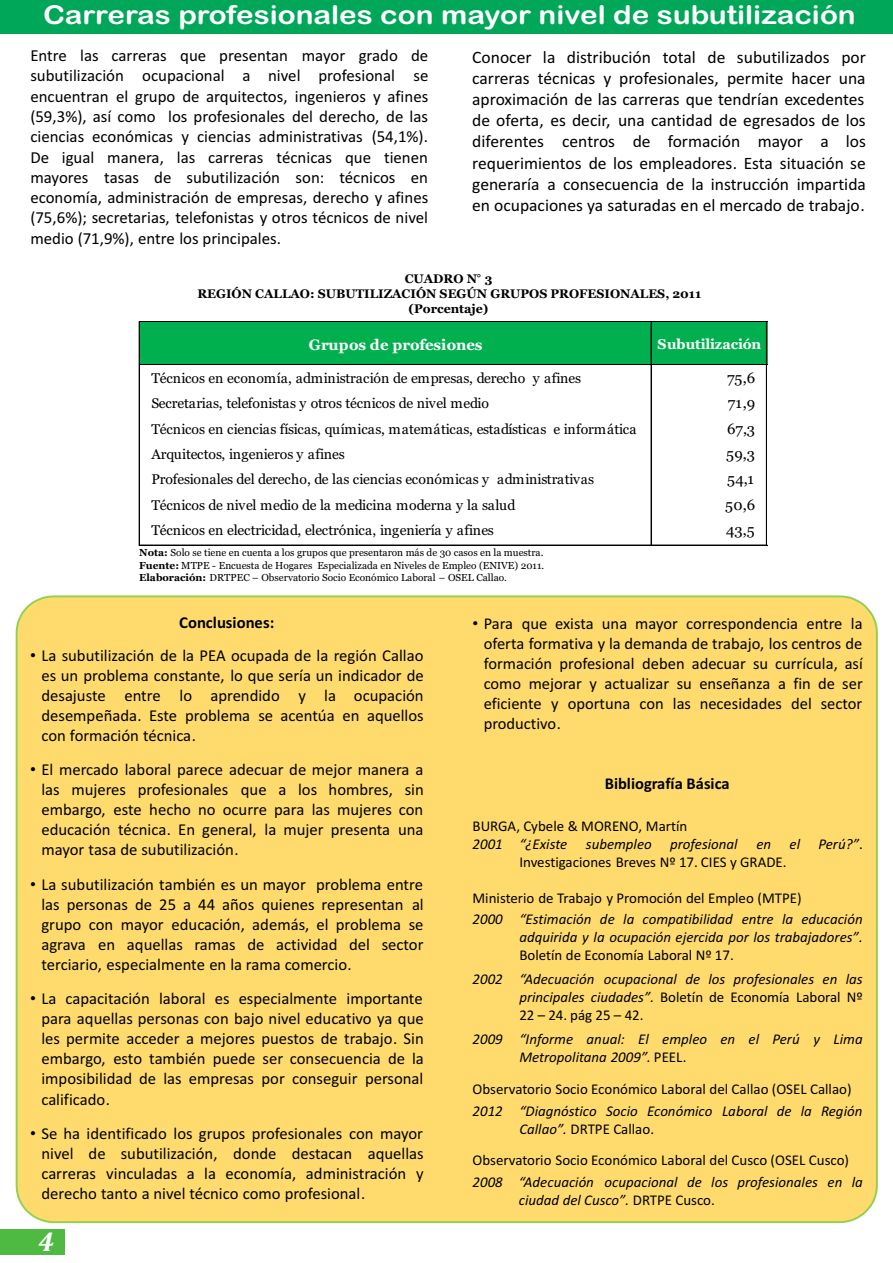
<style>
.page{position:relative;width:893px;height:1263px;background:#fff}
.page>*{position:absolute;margin:0;border:0;box-sizing:border-box;transform-origin:0 0}
.t1{font:italic 700 27.45px "Cambria";color:#fff}
.t2{font:26.1px "Arial Rounded MT Bold";color:#fff;scale:1.14 1}
.t3{font:17.55px/21.1px "Calibri";color:#000;text-align:justify}
.t4{font:16.8px/20.2px "Calibri";color:#000;text-align:justify}
.t5{font:16.65px/20.1px "Calibri";color:#000;text-align:justify}
.t6{font:700 16.65px "Calibri";color:#000}
.t7{font:16.5px/20px "Calibri";color:#000;text-align:justify}
.t8{font:700 16.5px "Calibri";color:#000}
.t9{font:italic 15px/17.9px "Calibri";color:#000}
.t10{font:15px/17.9px "Calibri";color:#000}
.t11{font:15px "Georgia";color:#000}
.t12{font:700 15px "Georgia";letter-spacing:-.01em;color:#fff}
.t13{font:14.1px "Georgia";letter-spacing:-.01em;color:#000}
.t14{font:700 14.1px "Georgia";letter-spacing:-.01em;color:#fff}
.t15{font:700 12.3px/14.9px "Georgia";color:#000;text-align:center}
.t16{font:10.05px/12.1px "Georgia";color:#000;text-align:justify}
.s1{font-family:"Arial Unicode MS";font-weight:400}
.s2{font-weight:700}
.s3{font-family:"Arial"}
.s4{font-style:italic}
.s5{font-style:normal}
</style>
<div class="page">
<div style="left:0;top:1229px;width:64px;height:26px;background:#4eba41"></div>
<div style="left:0;top:0;width:893px;height:34px;background:#00a759"></div>
<div style="left:15px;top:595px;width:863px;height:629px;background:#ffdb6e"></div>
<div style="left:139px;top:321px;width:628px;height:44px;background:#00b04f"></div>
<hr style="left:139px;top:321px;width:1px;height:225px;background:#000">
<hr style="left:651px;top:322px;width:1px;height:224px;background:#000">
<hr style="left:766px;top:322px;width:1px;height:224px;background:#000">
<hr style="left:140px;top:321px;width:627px;height:1px;background:#000">
<hr style="left:140px;top:364px;width:627px;height:1px;background:#000">
<hr style="left:140px;top:545px;width:627px;height:1px;background:#000">
<h2 class="t2" style="left:43px;top:5px;width:714px">Carreras profesionales con mayor nivel de subutilización</h2>
<p class="t4" style="left:30px;top:47px;width:400px">Entre las carreras que presentan mayor grado de subutilización ocupacional a nivel profesional se encuentran el grupo de arquitectos, ingenieros y afines (59,3%), así como los profesionales del derecho, de las ciencias económicas y ciencias administrativas (54,1%).<br>De igual manera, las carreras técnicas que tienen mayores tasas de subutilización son: técnicos en economía, administración de empresas, derecho y afines (75,6%); secretarias, telefonistas y otros técnicos de nivel medio (71,9%), entre los principales.</p>
<p class="t3" style="left:472px;top:48px;width:395px">Conocer la distribución total de subutilizados por carreras técnicas y profesionales, permite hacer una aproximación de las carreras que tendrían excedentes de oferta, es decir, una cantidad de egresados de los diferentes centros de formación mayor a los requerimientos de los empleadores. Esta situación se generaría a consecuencia de la instrucción impartida en ocupaciones ya saturadas en el mercado de trabajo.</p>
<p class="t15" style="left:197px;top:272px;width:505px">CUADRO N<span class="s1">°</span> 3<br>REGIÓN CALLAO: SUBUTILIZACIÓN SEGÚN GRUPOS PROFESIONALES, 2011 (Porcentaje)</p>
<p class="t12" style="left:309px;top:338px;width:175px">Grupos de profesiones</p>
<p class="t14" style="left:658px;top:338px;width:105px">Subutilización</p>
<p class="t13" style="left:151px;top:373px;width:431px">Técnicos en economía, administración de empresas, derecho y afines</p>
<p class="t11" style="left:727px;top:372px;width:30px">75,6</p>
<p class="t13" style="left:151px;top:398px;width:339px">Secretarias, telefonistas y otros técnicos de nivel medio</p>
<p class="t11" style="left:728px;top:397px;width:29px">71,9</p>
<p class="t13" style="left:151px;top:423px;width:487px">Técnicos en ciencias físicas, químicas, matemáticas, estadísticas e informática</p>
<p class="t11" style="left:727px;top:422px;width:29px">67,3</p>
<p class="t13" style="left:151px;top:448px;width:195px">Arquitectos, ingenieros y afines</p>
<p class="t11" style="left:726px;top:448px;width:30px">59,3</p>
<p class="t13" style="left:151px;top:474px;width:444px">Profesionales del derecho, de las ciencias económicas y administrativas</p>
<p class="t11" style="left:727px;top:473px;width:29px">54,1</p>
<p class="t13" style="left:151px;top:499px;width:366px">Técnicos de nivel medio de la medicina moderna y la salud</p>
<p class="t11" style="left:725px;top:498px;width:32px">50,6</p>
<p class="t13" style="left:151px;top:524px;width:344px">Técnicos en electricidad, electrónica, ingeniería y afines</p>
<p class="t11" style="left:726px;top:523px;width:30px">43,5</p>
<p class="t16" style="left:139px;top:548px;width:406px"><span class="s2">Nota:</span> Solo se tiene en cuenta a los grupos que presentaron más de 30 casos en la muestra.<br><span class="s2">Fuente:</span> MTPE - Encuesta de Hogares Especializada en Niveles de Empleo (ENIVE) 2011.<br><span class="s2">Elaboración:</span> DRTPEC – Observatorio Socio Económico Laboral – OSEL Callao.</p>
<p class="t6" style="left:179px;top:616px;width:97px">Conclusiones:</p>
<p class="t5" style="left:41px;top:646px;width:384px;text-indent:-11px"><span class="s3">•</span> La subutilización de la PEA ocupada de la región Callao es un problema constante, lo que sería un indicador de desajuste entre lo aprendido y la ocupación desempeñada. Este problema se acentúa en aquellos con formación técnica.</p>
<p class="t5" style="left:41px;top:761px;width:384px;text-indent:-11px"><span class="s3">•</span> El mercado laboral parece adecuar de mejor manera a las mujeres profesionales que a los hombres, sin embargo, este hecho no ocurre para las mujeres con educación técnica. En general, la mujer presenta una mayor tasa de subutilización.</p>
<p class="t5" style="left:41px;top:875px;width:384px;text-indent:-11px"><span class="s3">•</span> La subutilización también es un mayor problema entre las personas de 25 a 44 años quienes representan al grupo con mayor educación, además, el problema se agrava en aquellas ramas de actividad del sector terciario, especialmente en la rama comercio.</p>
<p class="t5" style="left:41px;top:990px;width:384px;text-indent:-11px"><span class="s3">•</span> La capacitación laboral es especialmente importante para aquellas personas con bajo nivel educativo ya que les permite acceder a mejores puestos de trabajo. Sin embargo, esto también puede ser consecuencia de la imposibilidad de las empresas por conseguir personal calificado.</p>
<p class="t5" style="left:41px;top:1124px;width:384px;text-indent:-11px"><span class="s3">•</span> Se ha identificado los grupos profesionales con mayor nivel de subutilización, donde destacan aquellas carreras vinculadas a la economía, administración y derecho tanto a nivel técnico como profesional.</p>
<h1 class="t1" style="left:38px;top:1230px;width:17px">4</h1>
<p class="t7" style="left:484px;top:615px;width:381px;text-indent:-11px"><span class="s3">•</span> Para que exista una mayor correspondencia entre la oferta formativa y la demanda de trabajo, los centros de formación profesional deben adecuar su currícula, así como mejorar y actualizar su enseñanza a fin de ser eficiente y oportuna con las necesidades del sector productivo.</p>
<p class="t8" style="left:605px;top:776px;width:126px">Bibliografía Básica</p>
<p class="t10" style="left:473px;top:818px;width:216px">BURGA, Cybele &amp; MORENO, Martín</p>
<p class="t9" style="left:473px;top:836px;width:267px">2001 “¿Existe subempleo profesional</p>
<p class="t10" style="left:519px;top:836px;width:345px;text-indent:237px"><span class="s4">en el Perú?”</span>.<br>Investigaciones Breves Nº 17. CIES y GRADE.</p>
<p class="t10" style="left:473px;top:890px;width:331px">Ministerio de Trabajo y Promoción del Empleo (MTPE)</p>
<p class="t9" style="left:473px;top:912px;width:392px;text-align:right">2000 “Estimación de la compatibilidad entre la educación adquirida y la ocupación ejercida por los trabajadores”.</p>
<p class="t10" style="left:519px;top:947px;width:216px">Boletín de Economía Laboral Nº 17.</p>
<p class="t9" style="left:519px;top:971px;width:345px;text-align:justify;text-indent:-47px">2002 “Adecuación ocupacional de los profesionales en las principales ciudades”. <span class="s5">Boletín de Economía Laboral Nº 22 – 24. pág 25 – 42.</span></p>
<p class="t9" style="left:519px;top:1031px;width:345px;text-indent:-47px">2009 “Informe anual: El empleo en el Perú y Lima<br>Metropolitana 2009”. <span class="s5">PEEL.</span></p>
<p class="t10" style="left:473px;top:1081px;width:380px">Observatorio Socio Económico Laboral del Callao (OSEL Callao)</p>
<p class="t9" style="left:519px;top:1103px;width:345px;text-indent:-47px">2012 “Diagnóstico Socio Económico Laboral de la Región<br>Callao”. <span class="s5">DRTPE Callao.</span></p>
<p class="t10" style="left:473px;top:1153px;width:378px">Observatorio Socio Económico Laboral del Cusco (OSEL Cusco)</p>
<p class="t9" style="left:519px;top:1174px;width:345px;text-indent:-46px">2008 “Adecuación ocupacional de los profesionales en la ciudad del Cusco”. <span class="s5">DRTPE Cusco.</span></p>
</div>
